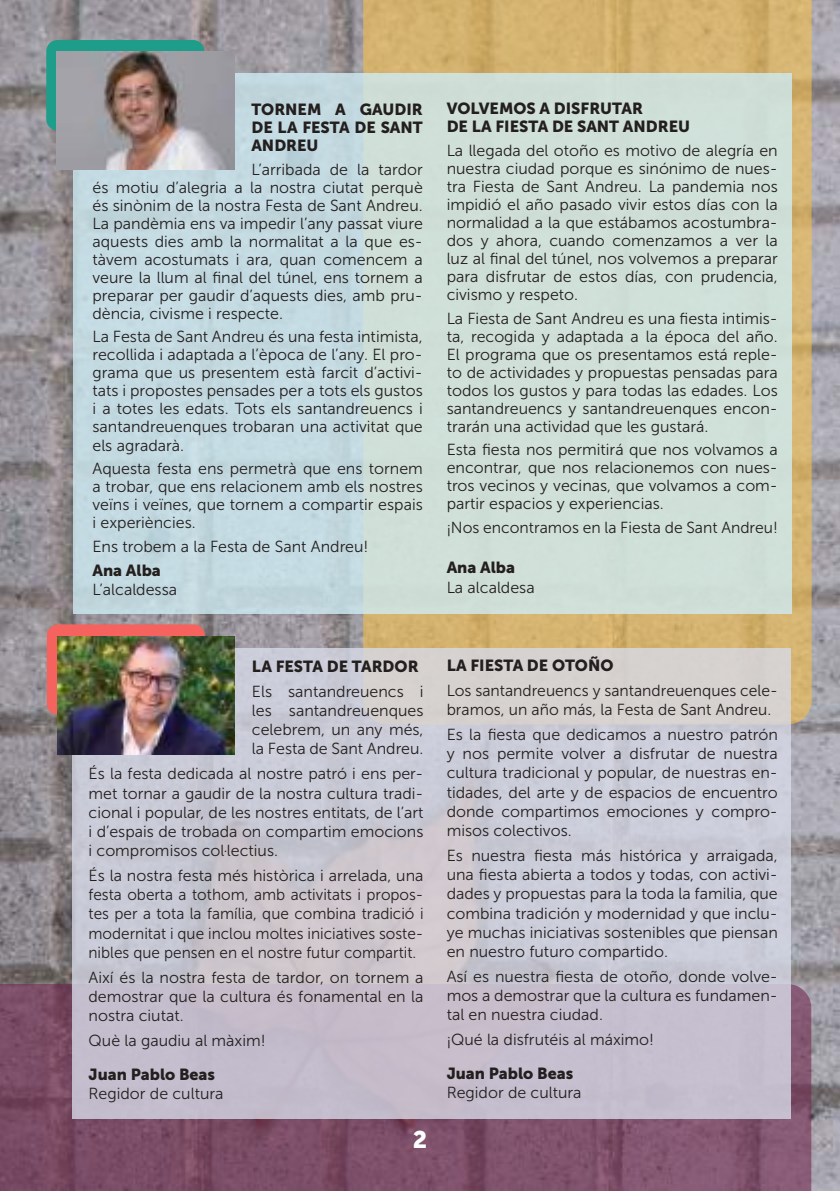
<style>
.page{position:relative;width:840px;height:1191px;background:#fff}
.page>*{position:absolute;margin:0;border:0;box-sizing:border-box;transform-origin:0 0}
.t1{font:24px "Museo Sans 900";color:#fff}
.t2{font:16px/18px "Museo Sans 300";color:#241f1f;text-align:justify}
.t3{font:16px/18px "Museo Sans 900";color:#241f1f;text-align:justify}
</style>
<div class="page">
<img style="left:0;top:0;width:839px;height:1191px">
<svg style="left:363px;top:0;width:448px;height:724px;background:#d3b270"></svg>
<svg style="left:0;top:984px;width:810px;height:207px;background:#7d4f68"></svg>
<div style="left:73px;top:73px;width:717px;height:540px;background:linear-gradient(to right,#c1d8e1,#d3e2d6)"></div>
<div style="left:46px;top:40px;width:158px;height:90px;background:#1d9d8a;border-radius:11px"></div>
<img style="left:57px;top:52px;width:177px;height:118px">
<div style="left:72px;top:648px;width:717px;height:471px;background:linear-gradient(to right,#c6c2ce,#cdcad4)"></div>
<div style="left:47px;top:624px;width:158px;height:91px;background:#f6635e;border-radius:11px"></div>
<img style="left:57px;top:636px;width:178px;height:118px">
<p class="t3" style="left:251px;top:100px;width:173px">TORNEM A GAUDIR DE LA FESTA DE SANT ANDREU</p>
<p class="t2" style="left:92px;top:160px;width:331px;text-indent:159px">L’arribada de la tardor és motiu d’alegria a la nostra ciutat perquè és sinònim de la nostra Festa de Sant Andreu.<br>La pandèmia ens va impedir l’any passat viure aquests dies amb la normalitat a la que es&shy;tàvem acostumats i ara, quan comencem a veure la llum al final del túnel, ens tornem a preparar per gaudir d’aquests dies, amb pru&shy;dència, civisme i respecte.</p>
<p class="t2" style="left:92px;top:328px;width:331px">La Festa de Sant Andreu és una festa intimista, recollida i adaptada a l’època de l’any. El pro&shy;grama que us presentem està farcit d’activi&shy;tats i propostes pensades per a tots els gustos i a totes les edats. Tots els santandreuencs i santandreuenques trobaran una activitat que els agradarà.</p>
<p class="t2" style="left:92px;top:460px;width:331px">Aquesta festa ens permetrà que ens tornem a trobar, que ens relacionem amb els nostres veïns i veïnes, que tornem a compartir espais i experiències.</p>
<p class="t2" style="left:92px;top:537px;width:277px">Ens trobem a la Festa de Sant Andreu!</p>
<p class="t3" style="left:92px;top:561px;width:70px">Ana Alba</p>
<p class="t2" style="left:92px;top:581px;width:86px">L’alcaldessa</p>
<p class="t3" style="left:446px;top:99px;width:245px">VOLVEMOS A DISFRUTAR<br>DE LA FIESTA DE SANT ANDREU</p>
<p class="t2" style="left:446px;top:141px;width:332px">La llegada del otoño es motivo de alegría en nuestra ciudad porque es sinónimo de nues&shy;tra Fiesta de Sant Andreu. La pandemia nos impidió el año pasado vivir estos días con la normalidad a la que estábamos acostumbra&shy;dos y ahora, cuando comenzamos a ver la luz al final del túnel, nos volvemos a preparar para disfrutar de estos días, con prudencia, civismo y respeto.</p>
<p class="t2" style="left:446px;top:309px;width:332px">La Fiesta de Sant Andreu es una fiesta intimis&shy;ta, recogida y adaptada a la época del año.<br>El programa que os presentamos está reple&shy;to de actividades y propuestas pensadas para todos los gustos y para todas las edades. Los santandreuencs y santandreuenques encon&shy;trarán una actividad que les gustará.</p>
<p class="t2" style="left:446px;top:441px;width:332px">Esta fiesta nos permitirá que nos volvamos a encontrar, que nos relacionemos con nues&shy;tros vecinos y vecinas, que volvamos a com&shy;partir espacios y experiencias.</p>
<p class="t2" style="left:446px;top:518px;width:332px">¡Nos encontramos en la Fiesta de Sant Andreu!</p>
<p class="t3" style="left:446px;top:559px;width:70px">Ana Alba</p>
<p class="t2" style="left:446px;top:579px;width:89px">La alcaldesa</p>
<p class="t3" style="left:252px;top:657px;width:168px">LA FESTA DE TARDOR</p>
<p class="t2" style="left:252px;top:682px;width:173px;line-height:19.2px">Els santandreuencs i les santandreuenques celebrem, un any més, la Festa de Sant Andreu.</p>
<p class="t2" style="left:88px;top:764px;width:336px;line-height:19.2px">És la festa dedicada al nostre patró i ens per&shy;met tornar a gaudir de la nostra cultura tradi&shy;cional i popular, de les nostres entitats, de l’art i d’espais de trobada on compartim emocions i compromisos col·lectius.</p>
<p class="t2" style="left:88px;top:866px;width:336px;line-height:19.2px">És la nostra festa més històrica i arrelada, una festa oberta a tothom, amb activitats i propos&shy;tes per a tota la família, que combina tradició i modernitat i que inclou moltes iniciatives soste&shy;nibles que pensen en el nostre futur compartit.</p>
<p class="t2" style="left:88px;top:967px;width:336px;line-height:19.2px">Així és la nostra festa de tardor, on tornem a demostrar que la cultura és fonamental en la nostra ciutat.</p>
<p class="t2" style="left:88px;top:1031px;width:179px">Què la gaudiu al màxim!</p>
<p class="t3" style="left:88px;top:1065px;width:128px">Juan Pablo Beas</p>
<p class="t2" style="left:88px;top:1085px;width:136px">Regidor de cultura</p>
<h1 class="t1" style="left:412px;top:1126px;width:16px">2</h1>
<p class="t3" style="left:446px;top:656px;width:168px">LA FIESTA DE OTOÑO</p>
<p class="t2" style="left:446px;top:681px;width:332px;line-height:19.2px">Los santandreuencs y santandreuenques cele&shy;bramos, un año más, la Festa de Sant Andreu.</p>
<p class="t2" style="left:446px;top:725px;width:332px;line-height:19.2px">Es la fiesta que dedicamos a nuestro patrón y nos permite volver a disfrutar de nuestra cultura tradicional y popular, de nuestras en&shy;tidades, del arte y de espacios de encuentro donde compartimos emociones y compro&shy;misos colectivos.</p>
<p class="t2" style="left:446px;top:846px;width:332px;line-height:19.2px">Es nuestra fiesta más histórica y arraigada, una fiesta abierta a todos y todas, con activi&shy;dades y propuestas para la toda la familia, que combina tradición y modernidad y que inclu&shy;ye muchas iniciativas sostenibles que piensan en nuestro futuro compartido.</p>
<p class="t2" style="left:446px;top:966px;width:332px;line-height:19.2px">Así es nuestra fiesta de otoño, donde volve&shy;mos a demostrar que la cultura es fundamen&shy;tal en nuestra ciudad.</p>
<p class="t2" style="left:446px;top:1030px;width:209px">¡Qué la disfrutéis al máximo!</p>
<p class="t3" style="left:446px;top:1064px;width:128px">Juan Pablo Beas</p>
<p class="t2" style="left:446px;top:1084px;width:136px">Regidor de cultura</p>
</div>
